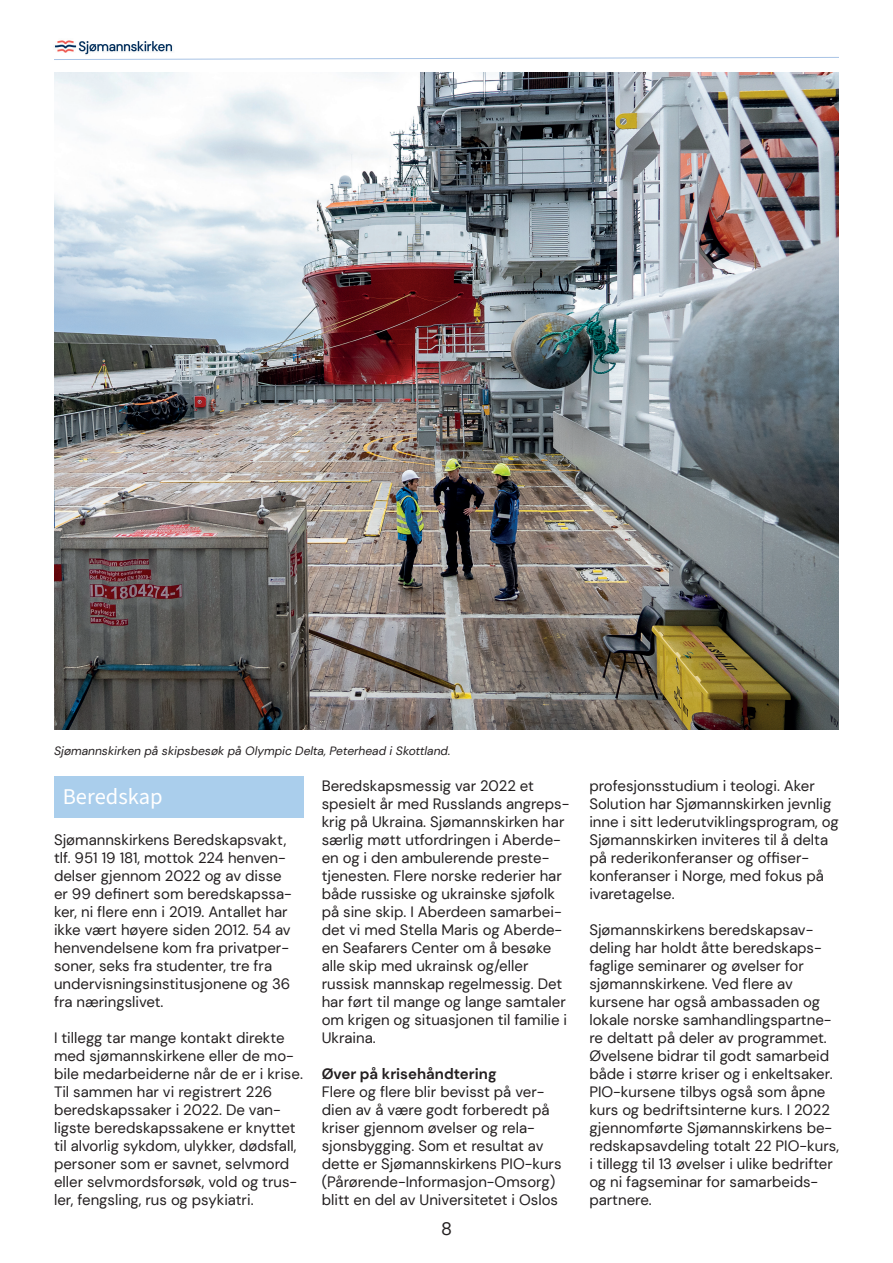
<style>
.page{position:relative;width:893px;height:1263px;background:#fff}
.page>*{position:absolute;margin:0;border:0;box-sizing:border-box;transform-origin:0 0}
.t1{font:22.5px "Source Sans Pro";color:#fff}
.t2{font:18px "DM Sans";color:#231f20}
.t3{font:15px/18px "DM Sans";color:#231f20}
.t4{font:700 15px "DM Sans";color:#231f20}
.t5{font:italic 12px "DM Sans";color:#231f20}
</style>
<div class="page">
<img style="left:54px;top:40px;width:119px;height:15px">
<svg style="left:54px;top:57px;width:785px;height:3px"></svg>
<img style="left:54px;top:72px;width:785px;height:657px">
<div style="left:54px;top:776px;width:250px;height:41px;background:#aaceec"></div>
<p class="t5" style="left:54px;top:743px;width:398px">Sjømannskirken på skipsbesøk på Olympic Delta, Peterhead i Skottland.</p>
<h1 class="t1" style="left:63px;top:781px;width:101px">Beredskap</h1>
<p class="t3" style="left:54px;top:830px;width:239px">Sjømannskirkens Beredskapsvakt, tlf. 951 19 181, mottok 224 henven&shy;delser gjennom 2022 og av disse er 99 definert som beredskapssa&shy;ker, ni flere enn i 2019. Antallet har ikke vært høyere siden 2012. 54 av henvendelsene kom fra privatper&shy;soner, seks fra studenter, tre fra undervisningsinstitusjonene og 36 fra næringslivet.</p>
<p class="t3" style="left:54px;top:1028px;width:250px">I tillegg tar mange kontakt direkte med sjømannskirkene eller de mo&shy;bile medarbeiderne når de er i krise.<br>Til sammen har vi registrert 226 beredskapssaker i 2022. De van&shy;ligste beredskapssakene er knyttet til alvorlig sykdom, ulykker, dødsfall, personer som er savnet, selvmord eller selvmordsforsøk, vold og trus&shy;ler, fengsling, rus og psykiatri.</p>
<p class="t3" style="left:322px;top:776px;width:249px">Beredskapsmessig var 2022 et spesielt år med Russlands angreps&shy;krig på Ukraina. Sjømannskirken har særlig møtt utfordringen i Aberde&shy;en og i den ambulerende preste&shy;tjenesten. Flere norske rederier har både russiske og ukrainske sjøfolk på sine skip. I Aberdeen samarbei&shy;det vi med Stella Maris og Aberde&shy;en Seafarers Center om å besøke alle skip med ukrainsk og/eller russisk mannskap regelmessig. Det har ført til mange og lange samtaler om krigen og situasjonen til familie i<br>Ukraina.</p>
<p class="t4" style="left:322px;top:1064px;width:176px">Øver på krisehåndtering</p>
<p class="t3" style="left:322px;top:1082px;width:241px">Flere og flere blir bevisst på ver&shy;dien av å være godt forberedt på kriser gjennom øvelser og rela&shy;sjonsbygging. Som et resultat av dette er Sjømannskirkens PIO-kurs (Pårørende-Informasjon-Omsorg) blitt en del av Universitetet i Oslos</p>
<p class="t2" style="left:441px;top:1218px;width:12px">8</p>
<p class="t3" style="left:589px;top:776px;width:251px">profesjonsstudium i teologi. Aker Solution har Sjømannskirken jevnlig inne i sitt lederutviklingsprogram, og Sjømannskirken inviteres til å delta på rederikonferanser og offiser&shy;konferanser i Norge, med fokus på ivaretagelse.</p>
<p class="t3" style="left:589px;top:920px;width:251px">Sjømannskirkens beredskapsav&shy;deling har holdt åtte beredskaps&shy;faglige seminarer og øvelser for sjømannskirkene. Ved flere av kursene har også ambassaden og lokale norske samhandlingspartne&shy;re deltatt på deler av programmet.<br>Øvelsene bidrar til godt samarbeid både i større kriser og i enkeltsaker.<br>PIO-kursene tilbys også som åpne kurs og bedriftsinterne kurs. I 2022 gjennomførte Sjømannskirkens be&shy;redskapsavdeling totalt 22 PIO-kurs, i tillegg til 13 øvelser i ulike bedrifter og ni fagseminar for samarbeids&shy;partnere.</p>
</div>
